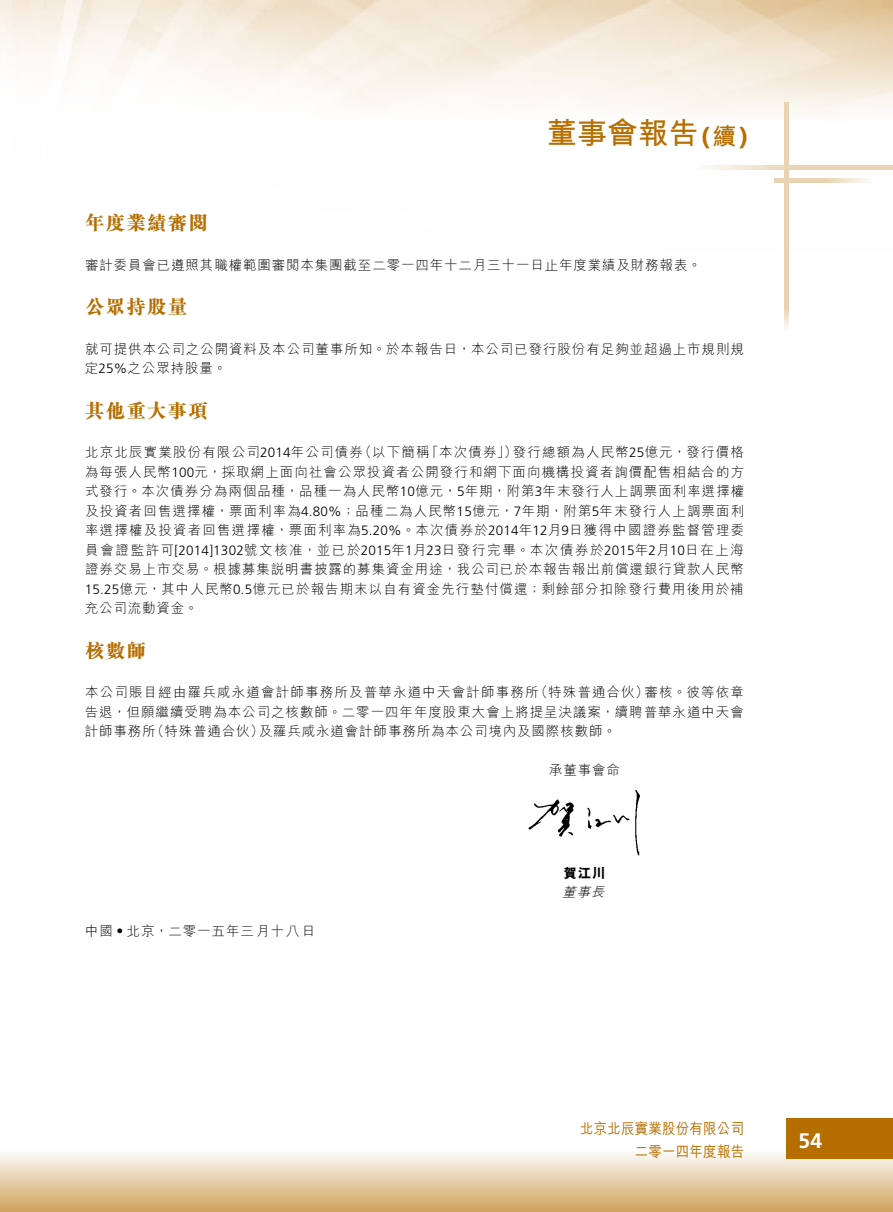
<style>
.page{position:relative;width:893px;height:1212px;background:#fff}
.page>*{position:absolute;margin:0;border:0;box-sizing:border-box;transform-origin:0 0}
.t1{font:700 30px "M Hei HK";letter-spacing:.015em;color:#b66e00}
.t2{font:700 24px "Frutiger LT Std";color:#b66e00}
.t3{font:700 21px "Frutiger LT Std";color:#fff}
.t4{font:800 19.5px "M Sung HK";letter-spacing:.06em;color:#b66e00}
.t5{font:500 15px "M Hei HK";letter-spacing:.015em;color:#b66e00;scale:.9 1}
.t6{font:300 13.5px/19.5px "M Hei HK";letter-spacing:.075em;color:#000}
.t7{font:800 13.5px "M Hei HK";color:#000}
.t8{font:italic 300 13.5px "M Hei HK";color:#000}
.s1{font-family:"M Hei HK"}
.s2{font-family:"Frutiger LT Std"}
</style>
<div class="page">
<div style="left:0;top:1138px;width:893px;height:74px;background:linear-gradient(to bottom,#fff,#d1a561)"></div>
<div style="left:787px;top:1118px;width:106px;height:41px;background:#b66e00"></div>
<svg style="left:698px;top:166px;width:195px;height:4px"></svg>
<svg style="left:774px;top:179px;width:98px;height:4px"></svg>
<div style="left:784px;top:102px;width:5px;height:235px;background:#e9d3b3"></div>
<img style="left:528px;top:790px;width:112px;height:66px">
<h1 class="t1" style="left:547px;top:111px;width:153px">董事會報告</h1>
<h2 class="t2" style="left:702px;top:122px;width:47px"><span class="s1">續</span>( (</h2>
<h3 class="t4" style="left:85px;top:213px;width:125px">年度業績審閱</h3>
<p class="t6" style="left:85px;top:255px;width:618px">審計委員會已遵照其職權範圍審閱本集團截至二零一四年十二月三十一日止年度業績及財務報表。</p>
<h3 class="t4" style="left:85px;top:297px;width:104px">公眾持股量</h3>
<p class="t6" style="left:85px;top:339px;width:661px">就可提供本公司之公開資料及本公司董事所知。於本報告日，本公司已發行股份有足夠並超過上市規則規定<span class="s2">25%</span>之公眾持股量。</p>
<h3 class="t4" style="left:85px;top:401px;width:125px">其他重大事項</h3>
<p class="t6" style="left:513px;top:442px;width:233px">發行總額為人民幣<span class="s2">25</span>億元，發行價格</p>
<p class="t6" style="left:359px;top:442px;width:73px">（以下簡稱</p>
<p class="t6" style="left:425px;top:442px;width:93px">「本次債券」）</p>
<p class="t6" style="left:85px;top:442px;width:661px">北京北辰實業股份有限公司<span class="s2">2014</span>年公司債券<br>為每張人民幣<span class="s2">100</span>元，採取網上面向社會公眾投資者公開發行和網下面向機構投資者詢價配售相結合的方式發行。本次債券分為兩個品種，品種一為人民幣<span class="s2">10</span>億元，<span class="s2">5</span>年期，附第<span class="s2">3</span>年末發行人上調票面利率選擇權及投資者回售選擇權，票面利率為<span class="s2">4.80%</span>；品種二為人民幣<span class="s2">15</span>億元，<span class="s2">7</span>年期，附第<span class="s2">5</span>年末發行人上調票面利率選擇權及投資者回售選擇權，票面利率為<span class="s2">5.20%</span>。本次債券於<span class="s2">2014</span>年<span class="s2">12</span>月<span class="s2">9</span>日獲得中國證券監督管理委員會證監許可<span class="s2">[2014]1302</span>號文核准，並已於<span class="s2">2015</span>年月<span class="s2">1 23</span>日發行完畢。本次債券於<span class="s2">2015</span>年月<span class="s2">2 10</span>日在上海證券交易上市交易。根據募集說明書披露的募集資金用途，我公司已於本報告報出前償還銀行貸款人民幣<span class="s2">15.25</span>億元，其中人民幣<span class="s2">0.5</span>億元已於報告期末以自有資金先行墊付償還；剩餘部分扣除發行費用後用於補充公司流動資金。</p>
<h3 class="t4" style="left:85px;top:641px;width:62px">核數師</h3>
<p class="t6" style="left:644px;top:682px;width:101px">審核。彼等依章</p>
<p class="t6" style="left:85px;top:682px;width:455px">本公司賬目經由羅兵咸永道會計師事務所及普華永道中天會計師事務所</p>
<p class="t6" style="left:85px;top:702px;width:660px">告退，但願繼續受聘為本公司之核數師。二零一四年年度股東大會上將提呈決議案，續聘普華永道中天會</p>
<p class="t6" style="left:259px;top:721px;width:359px">及羅兵咸永道會計師事務所為本公司境內及國際核數師。</p>
<p class="t6" style="left:534px;top:682px;width:116px">（特殊普通合伙）</p>
<p class="t6" style="left:85px;top:721px;width:72px">計師事務所</p>
<p class="t6" style="left:151px;top:721px;width:114px">（特殊普通合伙）</p>
<p class="t6" style="left:549px;top:760px;width:72px">承董事會命</p>
<p class="t6" style="left:85px;top:921px;width:232px">中國‧北京，二零一五年三月十八日</p>
<p class="t7" style="left:564px;top:866px;width:44px">賀江川</p>
<p class="t8" style="left:562px;top:885px;width:47px">董事長</p>
<p class="t5" style="left:580px;top:1118px;width:184px">北京北辰實業股份有限公司</p>
<p class="t5" style="left:635px;top:1140px;width:123px">二零一四年度報告</p>
<h3 class="t3" style="left:798px;top:1128px;width:25px">54</h3>
</div>
